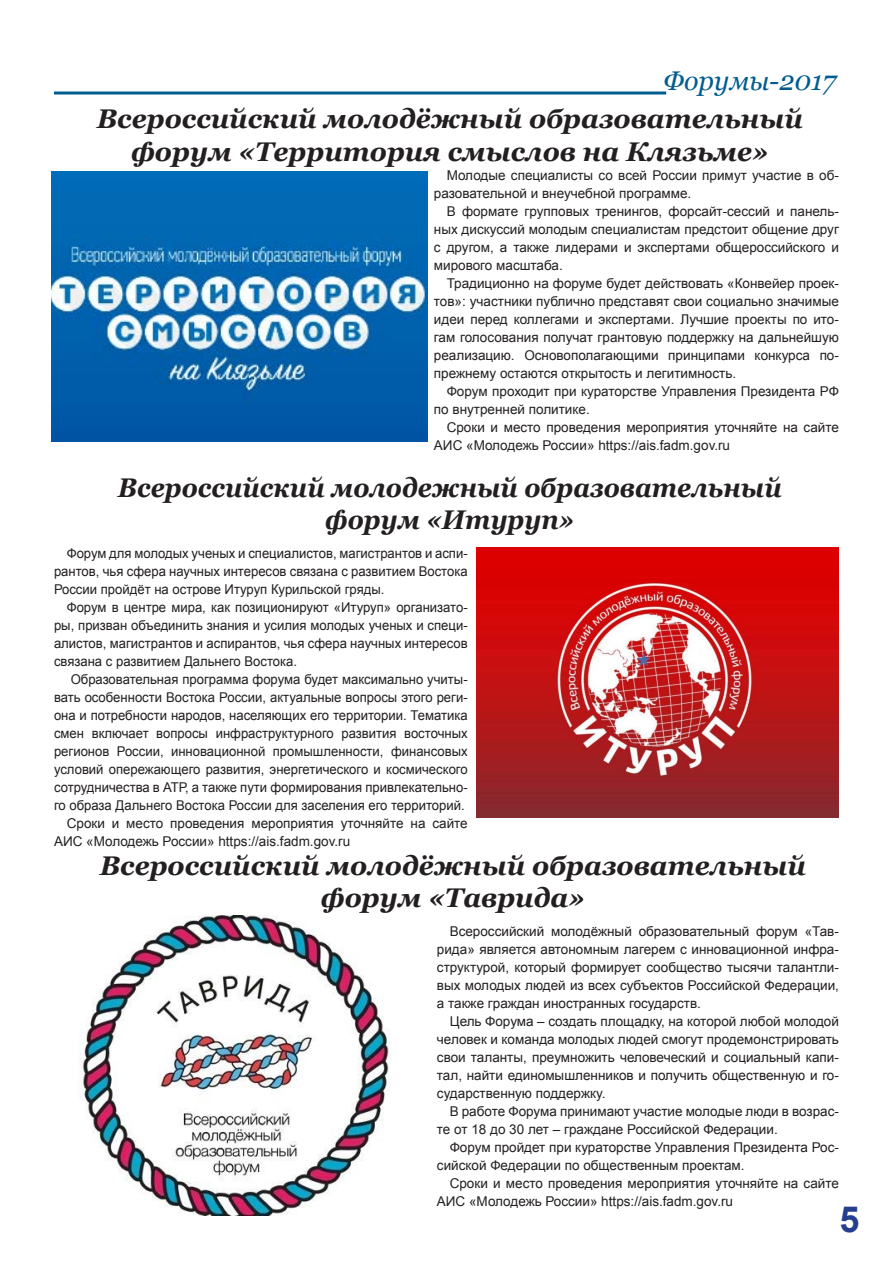
<style>
.page{position:relative;width:893px;height:1263px;background:#fff}
.page>*{position:absolute;margin:0;border:0;box-sizing:border-box;transform-origin:0 0}
.t1{font:700 36px "Arial";color:#253f8e}
.t2{font:italic 700 27px "Georgia";color:#231f20}
.t3{font:italic 700 27px "Georgia";color:#231f20;scale:.94 1}
.t4{font:italic 27px "Georgia";color:#005c8f}
.t5{font:13.5px/18px "Arial";color:#231f20}
</style>
<div class="page">
<hr style="left:54px;top:92px;width:612px;height:3px;background:#005c8f">
<img style="left:476px;top:548px;width:363px;height:270px">
<img style="left:51px;top:171px;width:377px;height:270px">
<img style="left:80px;top:916px;width:310px;height:299px">
<p class="t4" style="left:663px;top:64px;width:174px">Форумы-2017</p>
<p class="t2" style="left:97px;top:102px;width:708px">Всероссийский молодёжный образовательный</p>
<p class="t2" style="left:131px;top:134px;width:639px">форум «Территория смыслов на Клязьме»</p>
<p class="t5" style="left:434px;top:166px;width:407px;text-indent:13px">Молодые специалисты со всей России примут участие в об&shy;разовательной и внеучебной программе.</p>
<p class="t5" style="left:434px;top:202px;width:407px;text-align:justify;text-indent:13px">В формате групповых тренингов, форсайт-сессий и панель&shy;ных дискуссий молодым специалистам предстоит общение друг с другом, а также лидерами и экспертами общероссийского и мирового масштаба.</p>
<p class="t5" style="left:434px;top:274px;width:407px;text-align:justify;text-indent:13px">Традиционно на форуме будет действовать «Конвейер проек&shy;тов»: участники публично представят свои социально значимые идеи перед коллегами и экспертами. Лучшие проекты по ито&shy;гам голосования получат грантовую поддержку на дальнейшую реализацию. Основополагающими принципами конкурса по&shy;прежнему остаются открытость и легитимность.</p>
<p class="t5" style="left:434px;top:382px;width:406px;text-indent:13px">Форум проходит при кураторстве Управления Президента РФ по внутренней политике.</p>
<p class="t5" style="left:434px;top:418px;width:406px;text-indent:13px">Сроки и место проведения мероприятия уточняйте на сайте<br>АИС «Молодежь России» https://ais.fadm.gov.ru</p>
<p class="t3" style="left:118px;top:470px;width:708px">Всероссийский молодежный образовательный</p>
<p class="t3" style="left:325px;top:502px;width:267px">форум «Итуруп»</p>
<p class="t5" style="left:54px;top:544px;width:415px;text-align:justify;text-indent:13px">Форум для молодых ученых и специалистов, магистрантов и аспи&shy;рантов, чья сфера научных интересов связана с развитием Востока России пройдёт на острове Итуруп Курильской гряды.</p>
<p class="t5" style="left:54px;top:598px;width:415px;text-align:justify;text-indent:13px">Форум в центре мира, как позиционируют «Итуруп» организато&shy;ры, призван объединить знания и усилия молодых ученых и специ&shy;алистов, магистрантов и аспирантов, чья сфера научных интересов связана с развитием Дальнего Востока.</p>
<p class="t5" style="left:54px;top:670px;width:415px;text-align:justify;text-indent:17px">Образовательная программа форума будет максимально учиты&shy;вать особенности Востока России, актуальные вопросы этого реги&shy;она и потребности народов, населяющих его территории. Тематика смен включает вопросы инфраструктурного развития восточных регионов России, инновационной промышленности, финансовых условий опережающего развития, энергетического и космического сотрудничества в АТР, а также пути формирования привлекательно&shy;го образа Дальнего Востока России для заселения его территорий.</p>
<p class="t5" style="left:54px;top:814px;width:415px;text-indent:13px">Сроки и место проведения мероприятия уточняйте на сайте<br>АИС «Молодежь России» https://ais.fadm.gov.ru</p>
<p class="t2" style="left:100px;top:848px;width:708px">Всероссийский молодёжный образовательный</p>
<p class="t2" style="left:321px;top:880px;width:265px">форум «Таврида»</p>
<p class="t5" style="left:437px;top:922px;width:404px;text-align:justify;text-indent:13px">Всероссийский молодёжный образовательный форум «Тав&shy;рида» является автономным лагерем с инновационной инфра&shy;структурой, который формирует сообщество тысячи талантли&shy;вых молодых людей из всех субъектов Российской Федерации, а также граждан иностранных государств.</p>
<p class="t5" style="left:437px;top:1012px;width:404px;text-align:justify;text-indent:13px">Цель Форума – создать площадку, на которой любой молодой человек и команда молодых людей cмогут продемонстрировать свои таланты, преумножить человеческий и социальный капи&shy;тал, найти единомышленников и получить общественную и го&shy;сударственную поддержку.</p>
<p class="t5" style="left:437px;top:1102px;width:404px;text-indent:13px">В работе Форума принимают участие молодые люди в возрас&shy;те от 18 до 30 лет – граждане Российской Федерации.</p>
<p class="t5" style="left:437px;top:1138px;width:404px;text-indent:13px">Форум пройдет при кураторстве Управления Президента Рос&shy;сийской Федерации по общественным проектам.</p>
<p class="t5" style="left:437px;top:1174px;width:404px;text-indent:13px">Сроки и место проведения мероприятия уточняйте на сайте<br>АИС «Молодежь России» https://ais.fadm.gov.ru</p>
<h1 class="t1" style="left:839px;top:1196px;width:22px">5</h1>
</div>
